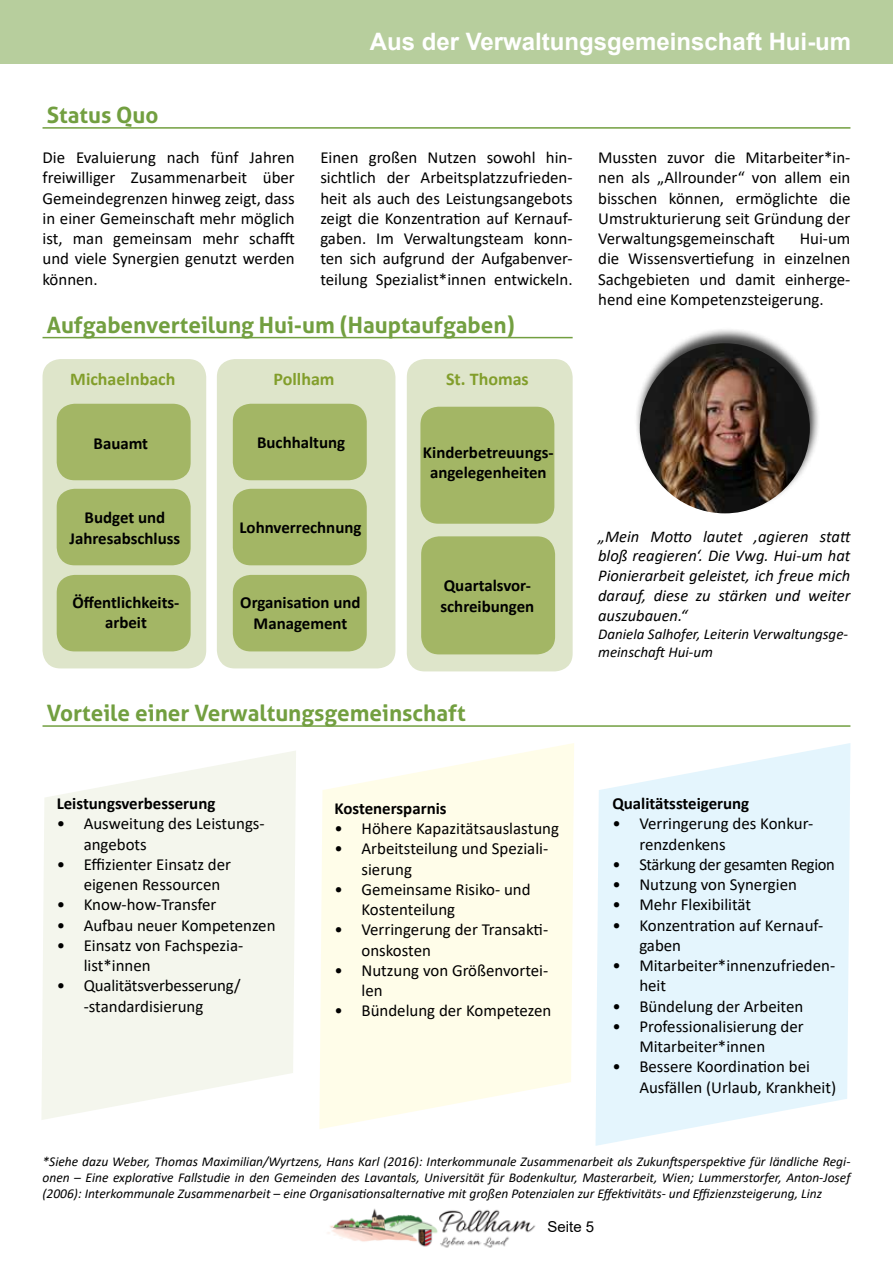
<style>
.page{position:relative;width:893px;height:1263px;background:#fff}
.page>*{position:absolute;margin:0;border:0;box-sizing:border-box;transform-origin:0 0}
.t1{font:700 24px "Arial";color:#fff}
.t2{font:700 22.5px "Aller";color:#729f40}
.t3{font:700 18px "Calibri";color:#829e2b}
.t4{font:16.8px/20.2px "Calibri";color:#000}
.t5{font:700 16.8px/20.2px "Calibri";color:#000;text-align:center}
.t6{font:16.8px "Calibri";letter-spacing:-.02em;color:#000}
.t7{font:italic 16.5px/19.8px "Calibri";color:#000;text-align:justify}
.t8{font:italic 15px/18px "Calibri";color:#000}
.t9{font:15px "Arial";color:#000}
.t10{font:italic 13.5px/16.2px "Calibri";color:#000;text-align:justify}
</style>
<div class="page">
<img style="left:328px;top:1208px;width:208px;height:40px">
<div style="left:0;top:0;width:893px;height:64px;background:#b7ce9d"></div>
<svg style="left:595px;top:743px;width:255px;height:403px;background:#e7f6fd"></svg>
<svg style="left:319px;top:743px;width:255px;height:386px;background:#fffdeb"></svg>
<svg style="left:42px;top:751px;width:254px;height:369px;background:#f5f7ef"></svg>
<div style="left:43px;top:359px;width:163px;height:309px;background:#dee5ca;border-radius:18px"></div>
<hr style="left:43px;top:337px;width:530px;height:1px;background:#729f40">
<div style="left:57px;top:404px;width:134px;height:76px;background:#a3b665;border-radius:18px"></div>
<div style="left:57px;top:489px;width:134px;height:76px;background:#a3b665;border-radius:18px"></div>
<div style="left:57px;top:575px;width:134px;height:76px;background:#a3b665;border-radius:18px"></div>
<div style="left:217px;top:359px;width:178px;height:309px;background:#dee5ca;border-radius:18px"></div>
<div style="left:233px;top:404px;width:134px;height:76px;background:#a3b665;border-radius:18px"></div>
<div style="left:233px;top:489px;width:134px;height:76px;background:#a3b665;border-radius:18px"></div>
<div style="left:233px;top:575px;width:134px;height:76px;background:#a3b665;border-radius:18px"></div>
<div style="left:407px;top:359px;width:166px;height:312px;background:#dee5ca;border-radius:18px"></div>
<div style="left:420px;top:407px;width:134px;height:117px;background:#a3b665;border-radius:18px"></div>
<div style="left:421px;top:536px;width:134px;height:118px;background:#a3b665;border-radius:18px"></div>
<hr style="left:43px;top:127px;width:807px;height:2px;background:#729f40">
<hr style="left:43px;top:725px;width:807px;height:2px;background:#729f40">
<div style="left:635px;top:327px;width:186px;height:186px;background:#000;opacity:.75"></div>
<img style="left:640px;top:343px;width:170px;height:170px;border-radius:85px">
<h2 class="t2" style="left:47px;top:101px;width:113px">Status Quo</h2>
<p class="t4" style="left:43px;top:147px;width:254px;text-align:justify">Die Evaluierung nach fünf Jahren freiwilliger Zusammenarbeit über Gemeindegrenzen hinweg zeigt, dass in einer Gemeinschaft mehr möglich ist, man gemeinsam mehr schafft und viele Synergien genutzt werden können.</p>
<h1 class="t1" style="left:370px;top:24px;width:483px">Aus der Verwaltungsgemeinschaft Hui-um</h1>
<p class="t4" style="left:320px;top:147px;width:254px;text-align:justify">Einen großen Nutzen sowohl hin&shy;sichtlich der Arbeitsplatzzufrieden&shy;heit als auch des Leistungsangebots zeigt die Konzentration auf Kernauf&shy;gaben. Im Verwaltungsteam konn&shy;ten sich aufgrund der Aufgabenver&shy;teilung Spezialist*innen entwickeln.</p>
<p class="t4" style="left:598px;top:147px;width:254px;text-align:justify">Mussten zuvor die Mitarbeiter*in&shy;nen als „Allrounder“ von allem ein bisschen können, ermöglichte die Umstrukturierung seit Gründung der Verwaltungsgemeinschaft</p>
<p class="t4" style="left:598px;top:228px;width:254px;text-align:justify;text-indent:202px">Hui-um die Wissensvertiefung in einzelnen Sachgebieten und damit einherge&shy;hend eine Kompetenzsteigerung.</p>
<h2 class="t2" style="left:47px;top:311px;width:469px">Aufgabenverteilung Hui-um (Hauptaufgaben)</h2>
<p class="t3" style="left:70px;top:367px;width:107px">Michaelnbach</p>
<p class="t3" style="left:273px;top:367px;width:63px">Pollham</p>
<p class="t3" style="left:446px;top:367px;width:84px">St. Thomas</p>
<p class="t5" style="left:94px;top:433px;width:56px">Bauamt</p>
<p class="t5" style="left:69px;top:507px;width:112px">Budget und<br>Jahresabschluss</p>
<p class="t5" style="left:72px;top:592px;width:108px">Öffentlichkeits&shy;arbeit</p>
<p class="t5" style="left:257px;top:432px;width:90px">Buchhaltung</p>
<p class="t5" style="left:239px;top:517px;width:123px">Lohnverrechnung</p>
<p class="t5" style="left:240px;top:592px;width:122px">Organisation und<br>Management</p>
<p class="t5" style="left:423px;top:442px;width:132px">Kinderbetreuungs&shy;angelegenheiten</p>
<p class="t5" style="left:440px;top:575px;width:95px;text-align:left">Quartalsvor&shy;schreibungen</p>
<h2 class="t2" style="left:47px;top:699px;width:420px">Vorteile einer Verwaltungsgemeinschaft</h2>
<p class="t5" style="left:57px;top:793px;width:160px">Leistungsverbesserung</p>
<p class="t4" style="left:84px;top:813px;width:183px;text-indent:-27px">• Ausweitung des Leistungs&shy;angebots</p>
<p class="t4" style="left:84px;top:854px;width:149px;text-indent:-27px">• Effizienter Einsatz der eigenen Ressourcen</p>
<p class="t4" style="left:57px;top:894px;width:161px">• Know-how-Transfer</p>
<p class="t4" style="left:57px;top:914px;width:220px">• Aufbau neuer Kompetenzen</p>
<p class="t4" style="left:84px;top:935px;width:161px;text-indent:-27px">• Einsatz von Fachspezia&shy;list*innen</p>
<p class="t4" style="left:84px;top:975px;width:159px;text-indent:-27px">• Qualitätsverbesserung/ -standardisierung</p>
<p class="t5" style="left:334px;top:798px;width:114px">Kostenersparnis</p>
<p class="t4" style="left:334px;top:818px;width:226px">• Höhere Kapazitätsauslastung</p>
<p class="t4" style="left:361px;top:838px;width:188px;text-indent:-27px">• Arbeitsteilung und Speziali&shy;sierung</p>
<p class="t4" style="left:361px;top:879px;width:171px;text-indent:-27px">• Gemeinsame Risiko- und<br>Kostenteilung</p>
<p class="t4" style="left:361px;top:919px;width:188px;text-indent:-27px">• Verringerung der Transakti&shy;onskosten</p>
<p class="t4" style="left:361px;top:960px;width:188px;text-indent:-27px">• Nutzung von Größenvortei&shy;len</p>
<p class="t4" style="left:334px;top:1000px;width:218px">• Bündelung der Kompetezen</p>
<p class="t7" style="left:598px;top:525px;width:254px">„Mein Motto lautet ‚agieren statt bloß reagieren‘. Die Vwg. Hui-um hat Pionierarbeit geleistet, ich freue mich darauf, diese zu stärken und weiter auszubauen.“</p>
<p class="t8" style="left:598px;top:624px;width:251px">Daniela Salhofer, Leiterin Verwaltungsge&shy;meinschaft Hui-um</p>
<p class="t5" style="left:612px;top:793px;width:138px">Qualitätssteigerung</p>
<p class="t4" style="left:639px;top:813px;width:175px;text-indent:-27px">• Verringerung des Konkur&shy;renzdenkens</p>
<p class="t6" style="left:612px;top:853px;width:224px">• Stärkung der gesamten Region</p>
<p class="t4" style="left:612px;top:874px;width:186px">• Nutzung von Synergien</p>
<p class="t4" style="left:612px;top:894px;width:140px">• Mehr Flexibilität</p>
<p class="t4" style="left:639px;top:914px;width:186px;text-indent:-27px">• Konzentration auf Kernauf&shy;gaben</p>
<p class="t4" style="left:639px;top:955px;width:197px;text-indent:-27px">• Mitarbeiter*innenzufrieden&shy;heit</p>
<p class="t4" style="left:612px;top:995px;width:193px">• Bündelung der Arbeiten</p>
<p class="t4" style="left:639px;top:1016px;width:166px;text-indent:-27px">• Professionalisierung der<br>Mitarbeiter*innen</p>
<p class="t4" style="left:639px;top:1056px;width:198px;text-indent:-27px">• Bessere Koordination bei<br>Ausfällen (Urlaub, Krankheit)</p>
<p class="t10" style="left:43px;top:1152px;width:809px">*Siehe dazu Weber, Thomas Maximilian/Wyrtzens, Hans Karl (2016): Interkommunale Zusammenarbeit als Zukunftsperspektive für ländliche Regi&shy;onen – Eine explorative Fallstudie in den Gemeinden des Lavantals, Universität für Bodenkultur, Masterarbeit, Wien; Lummerstorfer, Anton-Josef (2006): Interkommunale Zusammenarbeit – eine Organisationsalternative mit großen Potenzialen zur Effektivitäts- und Effizienzsteigerung, Linz</p>
<p class="t9" style="left:547px;top:1217px;width:48px">Seite 5</p>
</div>
